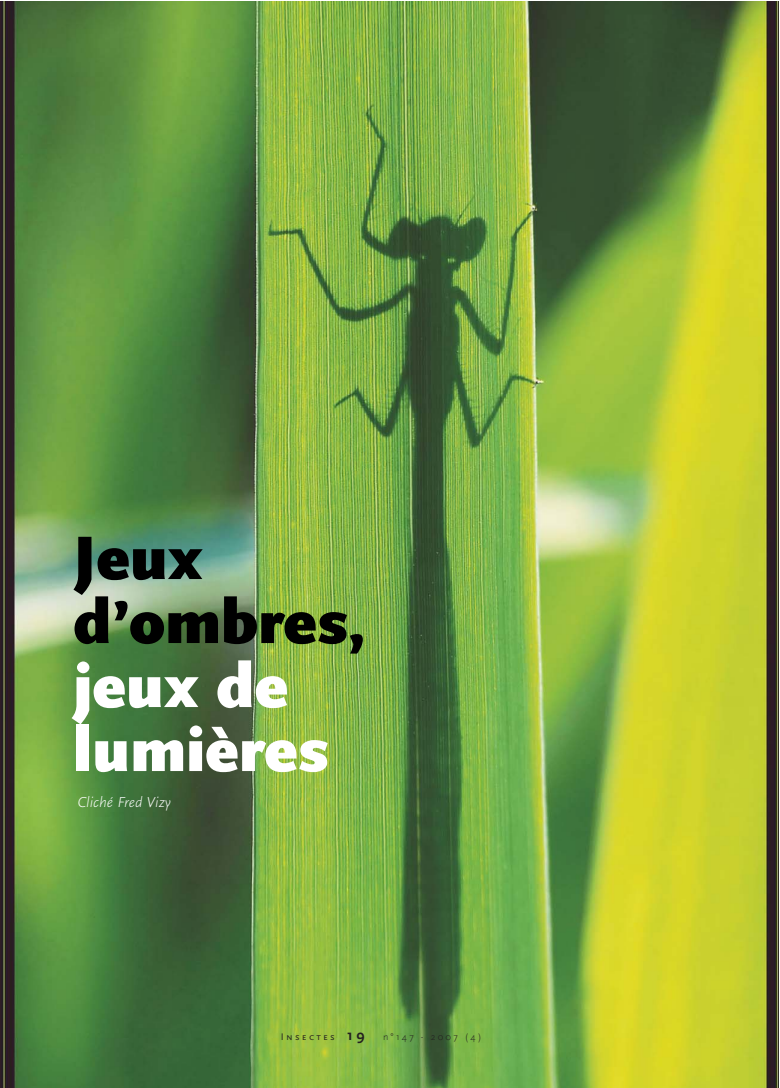
<style>
.page{position:relative;width:780px;height:1088px;background:#fff}
.page>*{position:absolute;margin:0;border:0;box-sizing:border-box;transform-origin:0 0}
.t1{font:900 64px/64px "Scala Sans";color:#fff}
.t2{font:900 64px/64px "Scala Sans";color:#000}
.t3{font:italic 300 15px "Scala Sans";color:#fff}
.t4{font:300 10px "Scala Sans";letter-spacing:.22em;color:#231f20}
.s1{font-family:"Scala Sans Caps";font-weight:400}
.s2{font-weight:700;font-size:15px}
</style>
<div class="page">
<img style="left:0;top:2px;width:778px;height:1086px">
<h1 class="t2" style="left:73px;top:532px;width:293px">Jeux d’ombres,</h1>
<h1 class="t1" style="left:73px;top:660px;width:257px">jeux de lumières</h1>
<h2 class="t3" style="left:77px;top:796px;width:95px">Cliché Fred Vizy</h2>
<p class="t4" style="left:281px;top:1033px;width:202px"><span class="s1">Insectes</span> <span class="s2">19</span> n°147 - 2007 (4)</p>
</div>
